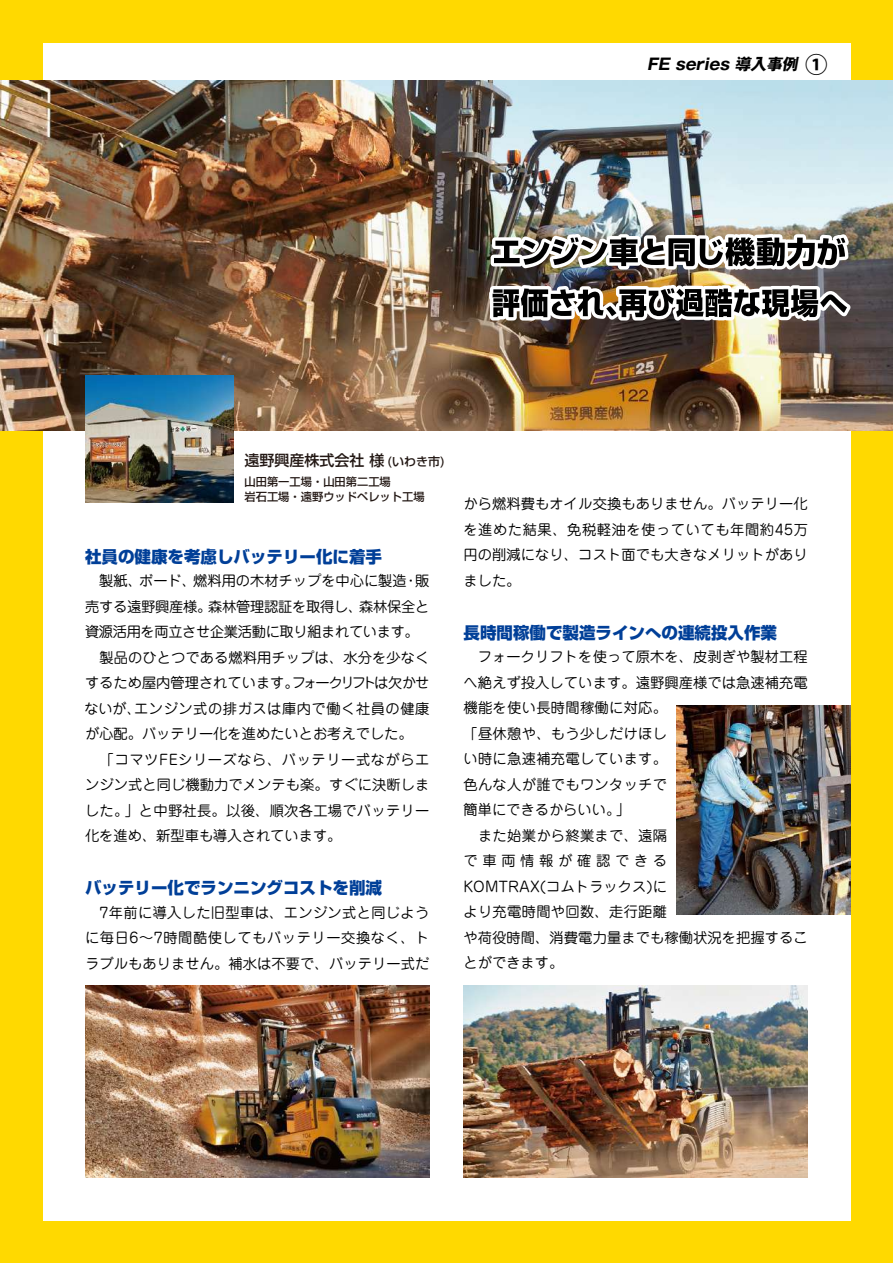
<style>
.page{position:relative;width:893px;height:1263px;background:#ffd900}
.page>*{position:absolute;margin:0;border:0;box-sizing:border-box;transform-origin:0 0}
.t1{font:800 16.5px "Shin Go";color:#003f98}
.t2{font:italic 700 15.75px "Gothic MB101 Pro";color:#000}
.t3{font:500 15px "Shin Go";color:#231814}
.t4{font:14.25px/25.5px "Jun 201 Pro";letter-spacing:.005em;color:#000}
.t5{font:500 11.25px/15px "Shin Go";color:#231814}
.s1{font-family:"Koz Go Pr 6 N";font-style:normal;font-size:22.5px}
.s2{font-size:12px}
</style>
<div class="page">
<div style="left:43px;top:43px;width:807px;height:1177px;background:#fff"></div>
<img style="left:0;top:80px;width:893px;height:350px">
<img style="left:491px;top:234px;width:358px;height:36px">
<svg style="left:489px;top:285px;width:362px;height:36px"></svg>
<img style="left:463px;top:985px;width:345px;height:193px">
<img style="left:85px;top:375px;width:149px;height:128px">
<img style="left:676px;top:706px;width:174px;height:208px">
<img style="left:85px;top:985px;width:344px;height:193px">
<p class="t2" style="left:647px;top:51px;width:182px">FE series 導入事例 <span class="s1">①</span></p>
<p class="t3" style="left:245px;top:451px;width:202px">遠野興産株式会社 様 <span class="s2">(いわき市)</span></p>
<p class="t5" style="left:245px;top:473px;width:181px">山田第一工場・山田第二工場<br>岩石工場・遠野ウッドペレット工場</p>
<p class="t1" style="left:85px;top:545px;width:298px">社員の健康を考慮しバッテリー化に着手</p>
<p class="t4" style="left:85px;top:567px;width:346px">　製紙、ボード、燃料用の木材チップを中心に製造・販売する遠野興産様。森林管理認証を取得し、森林保全と資源活用を両立させ企業活動に取り組まれています。　製品のひとつである燃料用チップは、水分を少なくするため屋内管理されています。フォークリフトは欠かせないが、エンジン式の排ガスは庫内で働く社員の健康が心配。バッテリー化を進めたいとお考えでした。　「コマツFEシリーズなら、バッテリー式ながらエンジン式と同じ機動力でメンテも楽。すぐに決断しました。」と中野社長。以後、順次各工場でバッテリー化を進め、新型車も導入されています。</p>
<p class="t1" style="left:85px;top:877px;width:298px">バッテリー化でランニングコストを削減</p>
<p class="t4" style="left:85px;top:898px;width:346px;text-align:justify">　7年前に導入した旧型車は、エンジン式と同じように毎日6～7時間酷使してもバッテリー交換なく、トラブルもありません。補水は不要で、バッテリー式だ</p>
<p class="t4" style="left:463px;top:490px;width:346px;text-align:justify">から燃料費もオイル交換もありません。バッテリー化を進めた結果、免税軽油を使っていても年間約45万円の削減になり、コスト面でも大きなメリットがありました。</p>
<p class="t1" style="left:463px;top:621px;width:315px">長時間稼働で製造ラインへの連続投入作業</p>
<p class="t4" style="left:463px;top:643px;width:346px">　フォークリフトを使って原木を、皮剥ぎや製材工程へ絶えず投入しています。遠野興産様では急速補充電機能を使い長時間稼働に対応。<br>「昼休憩や、もう少しだけほし<br>い時に急速補充電しています。<br>色んな人が誰でもワンタッチで<br>簡単にできるからいい。」<br>　また始業から終業まで、遠隔<br>で車両情報が確認できる<br>KOMTRAX(コムトラックス)に<br>より充電時間や回数、走行距離<br>や荷役時間、消費電力量までも稼働状況を把握することができます。</p>
</div>
